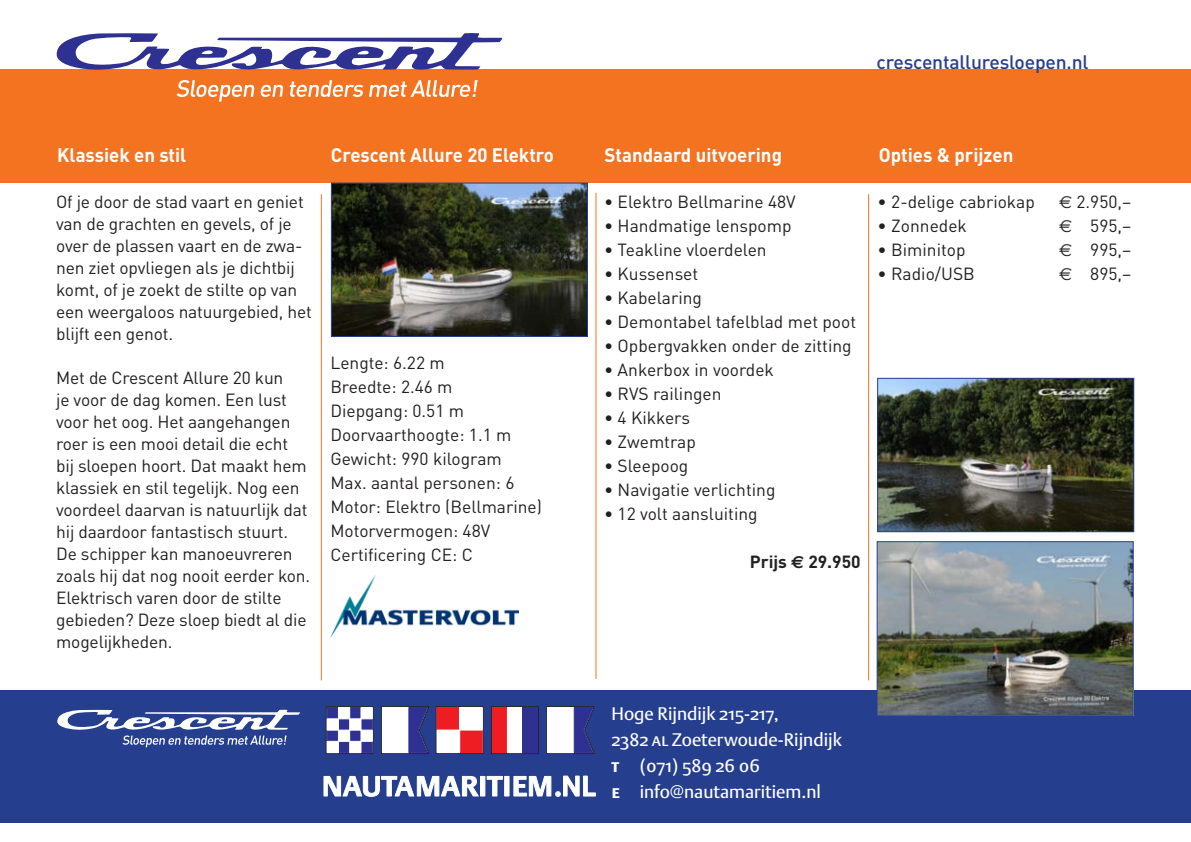
<style>
.page{position:relative;width:1191px;height:842px;background:#fff}
.page>*{position:absolute;margin:0;border:0;box-sizing:border-box;transform-origin:0 0}
.t1{font:700 19.4px "DIN";color:#fff;scale:.96 1}
.t2{font:500 19.4px "DIN";letter-spacing:-.01em;color:#253f8e}
.Normaal{font:18px "DTL Argo ST";color:#fff}
.Normaal-2{font:18px "DTL Argo T";color:#fff}
.t3{font:17.4px/22px "DIN";letter-spacing:-.01em;color:#231f20}
.t4{font:700 17.4px "DIN";color:#231f20}
.s1{font-family:"DTL Argo ST"}
.s2{font-family:"DTL Argo T Caps"}
.s3{font-family:"DTL Argo T Caps";font-weight:700}
</style>
<div class="page">
<div style="left:0;top:69px;width:1191px;height:114px;background:#f47321"></div>
<svg style="left:56px;top:33px;width:445px;height:37px"></svg>
<svg style="left:176px;top:80px;width:78px;height:22px"></svg>
<svg style="left:260px;top:85px;width:23px;height:12px"></svg>
<svg style="left:290px;top:80px;width:73px;height:17px"></svg>
<svg style="left:369px;top:80px;width:109px;height:17px"></svg>
<img style="left:333px;top:185px;width:253px;height:150px">
<div style="left:331px;top:183px;width:257px;height:154px;border:1px solid #253f8e"></div>
<img style="left:879px;top:380px;width:253px;height:150px">
<div style="left:877px;top:378px;width:257px;height:154px;border:1px solid #253f8e"></div>
<div style="left:0;top:690px;width:1191px;height:132px;background:#253f8e"></div>
<svg style="left:325px;top:706px;width:270px;height:48px"></svg>
<div style="left:437px;top:707px;width:23px;height:23px;background:#ee1d23"></div>
<div style="left:437px;top:707px;width:23px;height:23px;border:1px solid #ee1d23"></div>
<div style="left:460px;top:730px;width:22px;height:23px;background:#ee1d23"></div>
<div style="left:460px;top:730px;width:22px;height:23px;border:1px solid #ee1d23"></div>
<div style="left:460px;top:707px;width:22px;height:23px;background:#fff"></div>
<div style="left:437px;top:730px;width:23px;height:23px;background:#fff"></div>
<div style="left:492px;top:707px;width:15px;height:46px;background:#ee1d23"></div>
<div style="left:492px;top:707px;width:15px;height:46px;border:1px solid #ee1d23"></div>
<div style="left:507px;top:707px;width:15px;height:46px;background:#fff"></div>
<div style="left:522px;top:707px;width:15px;height:46px;background:#2e3092"></div>
<svg style="left:323px;top:775px;width:273px;height:22px"></svg>
<svg style="left:57px;top:710px;width:243px;height:37px"></svg>
<img style="left:878px;top:543px;width:253px;height:171px">
<div style="left:876px;top:541px;width:257px;height:175px;border:1px solid #253f8e"></div>
<img style="left:330px;top:576px;width:188px;height:61px">
<hr style="left:321px;top:194px;width:1px;height:486px;background:#f47321">
<hr style="left:595px;top:193px;width:1px;height:486px;background:#f47321">
<hr style="left:868px;top:194px;width:1px;height:486px;background:#f47321">
<p class="t2" style="left:876px;top:50px;width:213px">crescentalluresloepen.nl</p>
<p class="t1" style="left:57px;top:142px;width:136px">Klassiek en stil</p>
<p class="t1" style="left:331px;top:142px;width:234px">Crescent Allure 20 Elektro</p>
<p class="t1" style="left:604px;top:142px;width:186px">Standaard uitvoering</p>
<p class="t1" style="left:878px;top:142px;width:142px">Opties &amp; prijzen</p>
<p class="t3" style="left:56px;top:191px;width:257px">Of je door de stad vaart en geniet van de grachten en gevels, of je over de plassen vaart en de zwa&shy;nen ziet opvliegen als je dichtbij komt, of je zoekt de stilte op van een weergaloos natuurgebied, het blijft een genot.</p>
<p class="t3" style="left:56px;top:367px;width:255px">Met de Crescent Allure 20 kun<br>je voor de dag komen. Een lust voor het oog. Het aangehangen roer is een mooi detail die echt bij sloepen hoort. Dat maakt hem klassiek en stil tegelijk. Nog een voordeel daarvan is natuurlijk dat hij daardoor fantastisch stuurt.<br>De schipper kan manoeuvreren zoals hij dat nog nooit eerder kon.<br>Elektrisch varen door de stilte gebieden? Deze sloep biedt al die mogelijkheden.</p>
<p class="t3" style="left:330px;top:351px;width:116px">Lengte: 6.22 m</p>
<p class="t3" style="left:330px;top:375px;width:124px">Breedte: 2.46 m</p>
<p class="t3" style="left:330px;top:399px;width:135px">Diepgang: 0.51 m</p>
<p class="t3" style="left:330px;top:423px;width:183px">Doorvaarthoogte: 1.1 m</p>
<p class="t3" style="left:330px;top:447px;width:173px">Gewicht: 990 kilogram</p>
<p class="t3" style="left:330px;top:471px;width:186px">Max. aantal personen: 6</p>
<p class="t3" style="left:330px;top:495px;width:213px">Motor: Elektro (Bellmarine)</p>
<p class="t3" style="left:330px;top:519px;width:161px">Motorvermogen: 48V</p>
<p class="t3" style="left:330px;top:543px;width:144px">Certificering CE: C</p>
<p class="t3" style="left:604px;top:191px;width:193px">• Elektro Bellmarine 48V</p>
<p class="t3" style="left:604px;top:215px;width:189px">• Handmatige lenspomp</p>
<p class="t3" style="left:604px;top:239px;width:164px">• Teakline vloerdelen</p>
<p class="t3" style="left:604px;top:263px;width:96px">• Kussenset</p>
<p class="t3" style="left:604px;top:287px;width:100px">• Kabelaring</p>
<p class="t3" style="left:604px;top:311px;width:254px">• Demontabel tafelblad met poot</p>
<p class="t3" style="left:604px;top:335px;width:249px">• Opbergvakken onder de zitting</p>
<p class="t3" style="left:604px;top:359px;width:171px">• Ankerbox in voordek</p>
<p class="t3" style="left:604px;top:383px;width:119px">• RVS railingen</p>
<p class="t3" style="left:604px;top:407px;width:88px">• 4 Kikkers</p>
<p class="t3" style="left:604px;top:431px;width:93px">• Zwemtrap</p>
<p class="t3" style="left:604px;top:455px;width:86px">• Sleepoog</p>
<p class="t3" style="left:604px;top:479px;width:173px">• Navigatie verlichting</p>
<p class="t3" style="left:604px;top:503px;width:155px">• 12 volt aansluiting</p>
<p class="t4" style="left:750px;top:551px;width:112px">Prijs 29.950</p>
<p class="t3" style="left:877px;top:191px;width:159px">• 2-delige cabriokap</p>
<p class="t3" style="left:1076px;top:191px;width:56px">2.950,–</p>
<p class="t3" style="left:877px;top:215px;width:91px">• Zonnedek</p>
<p class="t3" style="left:1090px;top:215px;width:42px">595,–</p>
<p class="t3" style="left:877px;top:239px;width:89px">• Biminitop</p>
<p class="t3" style="left:1090px;top:239px;width:42px">995,–</p>
<p class="t3" style="left:877px;top:263px;width:99px">• Radio/USB</p>
<p class="t3" style="left:1090px;top:263px;width:42px">895,–</p>
<p class="Normaal-2" style="left:611px;top:703px;width:169px">Hoge Rijndijk <span class="s1">215-217,</span></p>
<p class="Normaal" style="left:611px;top:729px;width:232px">2382 <span class="s2">al</span> Zoeterwoude-Rijndijk</p>
<p class="Normaal" style="left:611px;top:755px;width:150px"><span class="s3">t</span> (071) 589 26 06</p>
<p class="Normaal" style="left:611px;top:781px;width:211px"><span class="s3">e</span> info@nautamaritiem.nl</p>
</div>
